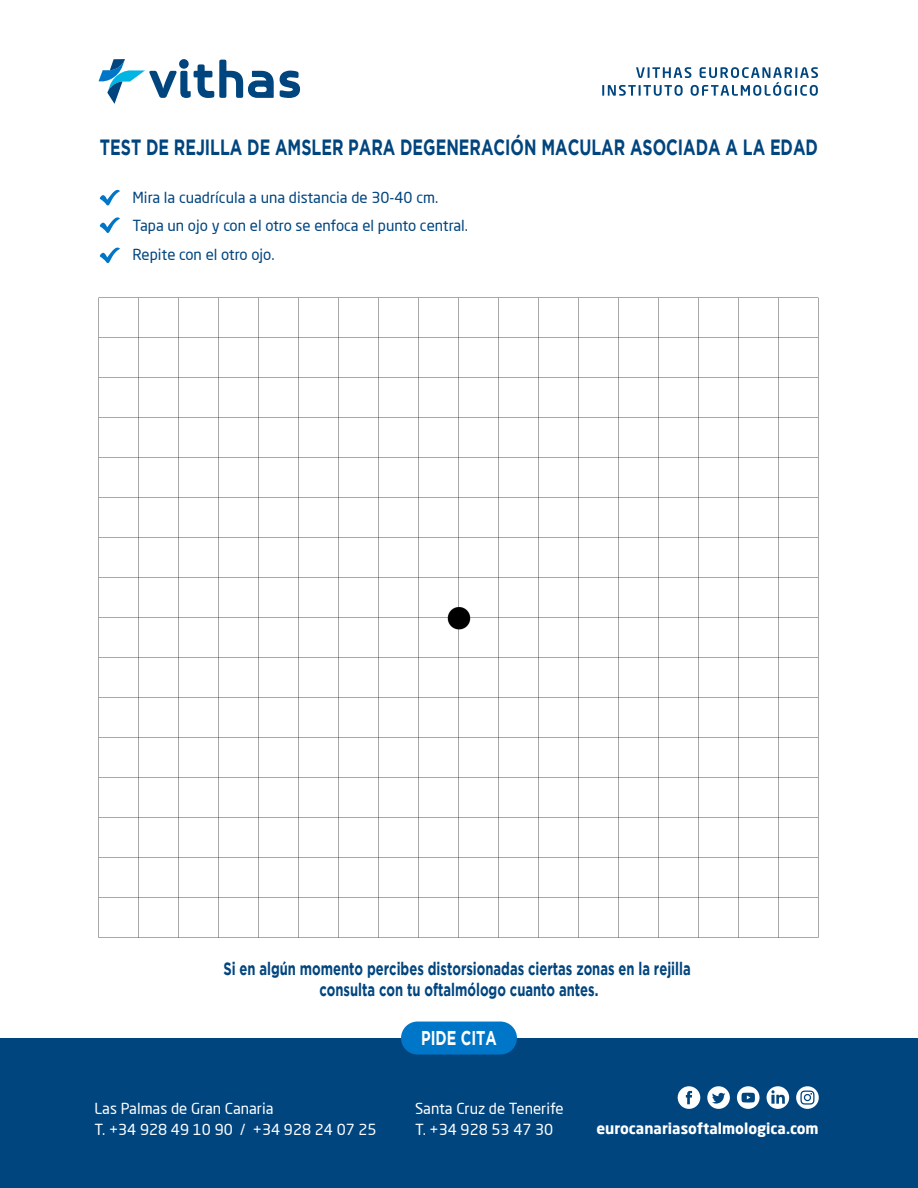
<style>
.page{position:relative;width:918px;height:1188px;background:#fff}
.page>*{position:absolute;margin:0;border:0;box-sizing:border-box;transform-origin:0 0}
.t1{font:700 22.05px "Gotham";color:#01457f;scale:.72 1}
.t2{font:700 19.95px "Gotham";color:#fff;scale:.72 1}
.t3{font:700 18px/21.1px "Gotham";color:#01457f;text-align:center;scale:.72 1}
.t4{font:15px/28.5px "Neo Sans Pro";color:#01457f}
.t5{font:15px/21px "Neo Sans Pro";color:#fff}
.t6{font:700 15px "Neo Sans Pro";color:#fff}
</style>
<div class="page">
<div style="left:0;top:1038px;width:918px;height:150px;background:#01457f"></div>
<svg style="left:99px;top:59px;width:201px;height:45px"></svg>
<svg style="left:602px;top:67px;width:216px;height:29px"></svg>
<img style="left:98px;top:297px;width:721px;height:641px">
<div style="left:401px;top:1022px;width:116px;height:33px;background:#0076c8;border-radius:16px"></div>
<svg style="left:678px;top:1086px;width:22px;height:23px"></svg>
<svg style="left:737px;top:1086px;width:23px;height:23px"></svg>
<svg style="left:707px;top:1086px;width:23px;height:23px"></svg>
<svg style="left:767px;top:1086px;width:22px;height:23px"></svg>
<svg style="left:796px;top:1086px;width:23px;height:23px"></svg>
<svg style="left:800px;top:1091px;width:15px;height:14px"></svg>
<svg style="left:100px;top:190px;width:20px;height:16px"></svg>
<svg style="left:100px;top:217px;width:20px;height:16px"></svg>
<svg style="left:100px;top:247px;width:20px;height:16px"></svg>
<h1 class="t1" style="left:100px;top:135px;width:999px">TEST DE REJILLA DE AMSLER PARA DEGENERACIÓN MACULAR ASOCIADA A LA EDAD</h1>
<p class="t4" style="left:133px;top:183px;width:337px">Mira la cuadrícula a una distancia de 30-40 cm.<br>Tapa un ojo y con el otro se enfoca el punto central.<br>Repite con el otro ojo.</p>
<p class="t3" style="left:223px;top:958px;width:651px">Si en algún momento percibes distorsionadas ciertas zonas en la rejilla consulta con tu oftalmólogo cuanto antes.</p>
<p class="t5" style="left:95px;top:1098px;width:284px">Las Palmas de Gran Canaria<br>T. +34 928 49 10 90 / +34 928 24 07 25</p>
<h2 class="t2" style="left:421px;top:1026px;width:106px">PIDE CITA</h2>
<p class="t5" style="left:415px;top:1098px;width:150px">Santa Cruz de Tenerife<br>T. +34 928 53 47 30</p>
<p class="t6" style="left:596px;top:1119px;width:224px">eurocanariasoftalmologica.com</p>
</div>
